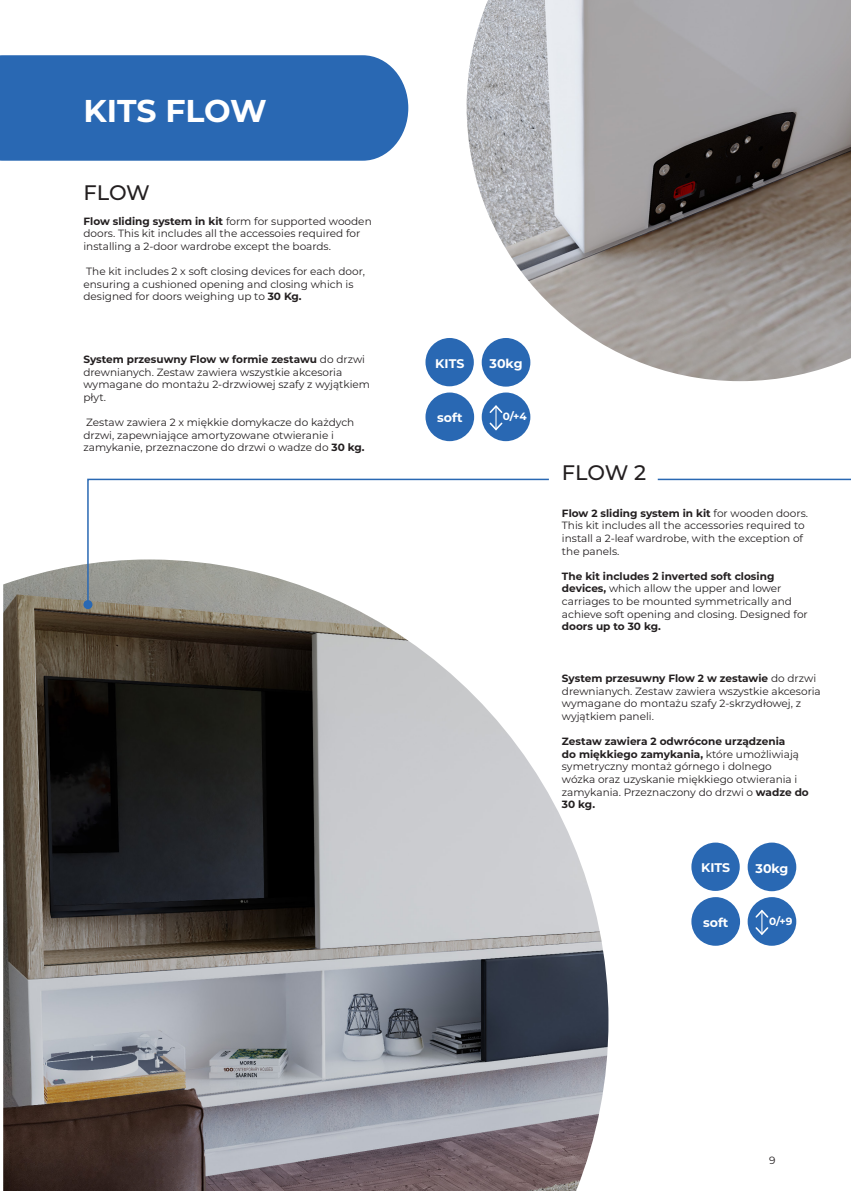
<style>
.page{position:relative;width:851px;height:1191px;background:#fff}
.page>*{position:absolute;margin:0;border:0;box-sizing:border-box;transform-origin:0 0}
.t1{font:700 31.5px "Montserrat";letter-spacing:-.005em;color:#fff}
.t2{font:500 21px "Montserrat";letter-spacing:-.015em;color:#231f20}
.t3{font:700 12.6px "Montserrat";color:#fff}
.t4{font:700 12.45px "Montserrat";color:#fff}
.t5{font:10.5px/12.6px "Montserrat";color:#231f20}
.t6{font:700 10.5px "Montserrat";color:#fff}
.s1{font-weight:700}
</style>
<div class="page">
<div style="left:0;top:55px;width:408px;height:106px;background:#2968b3"></div>
<img style="left:3px;top:564px;width:605px;height:627px">
<svg style="left:86px;top:478px;width:464px;height:128px"></svg>
<div style="left:83px;top:600px;width:9px;height:9px;background:#2968b3;border-radius:50%"></div>
<svg style="left:657px;top:478px;width:193px;height:3px"></svg>
<img style="left:466px;top:0;width:384px;height:381px">
<div style="left:691px;top:842px;width:48px;height:49px;background:#2968b3;border-radius:50%"></div>
<div style="left:425px;top:338px;width:49px;height:48px;background:#2968b3;border-radius:50%"></div>
<div style="left:747px;top:842px;width:49px;height:49px;background:#2968b3;border-radius:50%"></div>
<div style="left:481px;top:338px;width:49px;height:48px;background:#2968b3;border-radius:50%"></div>
<div style="left:691px;top:897px;width:49px;height:48px;background:#2968b3;border-radius:50%"></div>
<div style="left:425px;top:392px;width:49px;height:49px;background:#2968b3;border-radius:50%"></div>
<div style="left:747px;top:897px;width:49px;height:48px;background:#2968b3;border-radius:50%"></div>
<svg style="left:755px;top:909px;width:14px;height:26px"></svg>
<div style="left:481px;top:392px;width:49px;height:49px;background:#2968b3;border-radius:50%"></div>
<svg style="left:489px;top:405px;width:14px;height:26px"></svg>
<p class="t1" style="left:83px;top:88px;width:185px">KITS FLOW</p>
<p class="t2" style="left:83px;top:178px;width:68px">FLOW</p>
<p class="t5" style="left:83px;top:214px;width:290px"><span class="s1">Flow sliding system in kit</span> form for supported wooden doors. This kit includes all the accessoies required for installing a 2-door wardrobe except the boards.</p>
<p class="t5" style="left:83px;top:264px;width:283px">The kit includes 2 x soft closing devices for each door, ensuring a cushioned opening and closing which is designed for doors weighing up to <span class="s1">30 Kg.</span></p>
<p class="t5" style="left:83px;top:353px;width:288px"><span class="s1">System przesuwny Flow w formie zestawu</span> do drzwi drewnianych. Zestaw zawiera wszystkie akcesoria wymagane do montażu 2-drzwiowej szafy z wyjątkiem płyt.</p>
<p class="t5" style="left:83px;top:416px;width:282px">Zestaw zawiera 2 x miękkie domykacze do każdych drzwi, zapewniające amortyzowane otwieranie i zamykanie, przeznaczone do drzwi o wadze do <span class="s1">30 kg.</span></p>
<p class="t4" style="left:435px;top:354px;width:31px">KITS</p>
<p class="t3" style="left:437px;top:409px;width:27px">soft</p>
<p class="t3" style="left:489px;top:354px;width:34px">30kg</p>
<p class="t6" style="left:503px;top:409px;width:25px">0/+4</p>
<p class="t2" style="left:562px;top:458px;width:86px">FLOW 2</p>
<p class="t5" style="left:562px;top:506px;width:247px"><span class="s1">Flow 2 sliding system in kit</span> for wooden doors.<br>This kit includes all the accessories required to install a 2-leaf wardrobe, with the exception of the panels.</p>
<p class="t5" style="left:562px;top:569px;width:247px"><span class="s1">The kit includes 2 inverted soft closing devices,</span> which allow the upper and lower carriages to be mounted symmetrically and achieve soft opening and closing. Designed for <span class="s1">doors up to 30 kg.</span></p>
<p class="t5" style="left:562px;top:672px;width:260px"><span class="s1">System przesuwny Flow 2 w zestawie</span> do drzwi drewnianych. Zestaw zawiera wszystkie akcesoria wymagane do montażu szafy 2-skrzydłowej, z wyjątkiem paneli.</p>
<p class="t5" style="left:562px;top:735px;width:248px"><span class="s1">Zestaw zawiera 2 odwrócone urządzenia<br>do miękkiego zamykania,</span> które umożliwiają symetryczny montaż górnego i dolnego<br>wózka oraz uzyskanie miękkiego otwierania i zamykania. Przeznaczony do drzwi o <span class="s1">wadze do 30 kg.</span></p>
<p class="t4" style="left:701px;top:859px;width:31px">KITS</p>
<p class="t3" style="left:703px;top:913px;width:27px">soft</p>
<p class="t3" style="left:755px;top:859px;width:34px">30kg</p>
<p class="t6" style="left:769px;top:913px;width:25px">0/+9</p>
<p class="t5" style="left:768px;top:1153px;width:8px">9</p>
</div>
